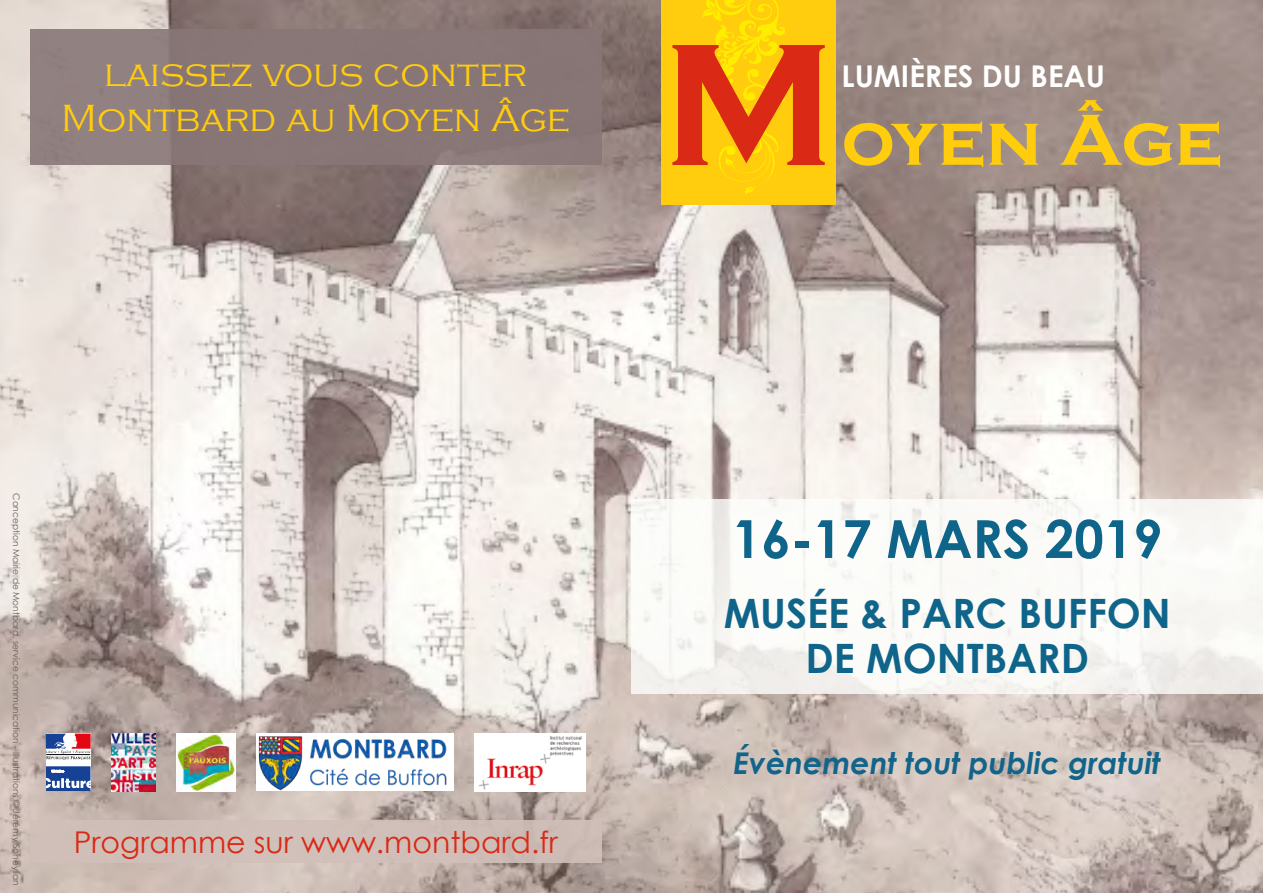
<style>
.page{position:relative;width:1263px;height:893px;background:#fff}
.page>*{position:absolute;margin:0;border:0;box-sizing:border-box;transform-origin:0 0}
.t1{font:700 180px "Copperplate Gothic";color:#da2915}
.t2{font:700 75px "Copperplate Gothic";color:#ffcd0d}
.t3{font:700 52.5px "Century Gothic";color:#0f648a}
.t4{font:700 40.5px/45px "Century Gothic";color:#0f648a;text-align:center}
.t5{font:300 39px/45px "Copperplate Gothic";color:#ffcd0d;text-align:center}
.t6{font:30px "Century Gothic";color:#da2917}
.t7{font:italic 700 30px "Century Gothic";color:#12648a}
.t8{font:700 30px "Century Gothic";color:#fff}
.t9{font:9px "Century Gothic";color:#685b5f}
</style>
<div class="page">
<img style="left:0;top:0;width:1263px;height:893px">
<div style="left:661px;top:0;width:175px;height:204px;background:#ffcd0d"></div>
<svg style="left:702px;top:0;width:83px;height:195px"></svg>
<div style="left:631px;top:499px;width:632px;height:194px;background:#fdfefc"></div>
<div style="left:30px;top:821px;width:572px;height:42px;background:#d1c0b9"></div>
<div style="left:30px;top:30px;width:572px;height:135px;background:#897778"></div>
<img style="left:256px;top:734px;width:198px;height:57px">
<div style="left:46px;top:734px;width:45px;height:57px;background:#fff"></div>
<svg style="left:46px;top:734px;width:45px;height:26px"></svg>
<svg style="left:46px;top:766px;width:45px;height:25px"></svg>
<svg style="left:111px;top:734px;width:45px;height:57px"></svg>
<img style="left:112px;top:734px;width:43px;height:57px">
<img style="left:474px;top:734px;width:111px;height:57px">
<img style="left:177px;top:734px;width:58px;height:57px">
<h3 class="t5" style="left:61px;top:52px;width:510px">laissez vous conter<br>Montbard au Moyen Âge</h3>
<h1 class="t1" style="left:662px;top:6px;width:175px">M</h1>
<h3 class="t8" style="left:841px;top:53px;width:265px">LUMIÈRES DU BEAU</h3>
<h2 class="t2" style="left:841px;top:98px;width:383px">oyen Âge</h2>
<p class="t9" style="left:23px;top:493px;width:394px;rotate:90deg">Conception Mairie de Montbard, service communication - Illustrations © Jérémy Soheylian</p>
<h3 class="t6" style="left:74px;top:821px;width:486px">Programme sur www.montbard.fr</h3>
<h3 class="t3" style="left:732px;top:499px;width:432px">16-17 MARS 2019</h3>
<h3 class="t4" style="left:724px;top:589px;width:449px">MUSÉE &amp; PARC BUFFON<br>DE MONTBARD</h3>
<h3 class="t7" style="left:734px;top:740px;width:429px">Évènement tout public gratuit</h3>
</div>
